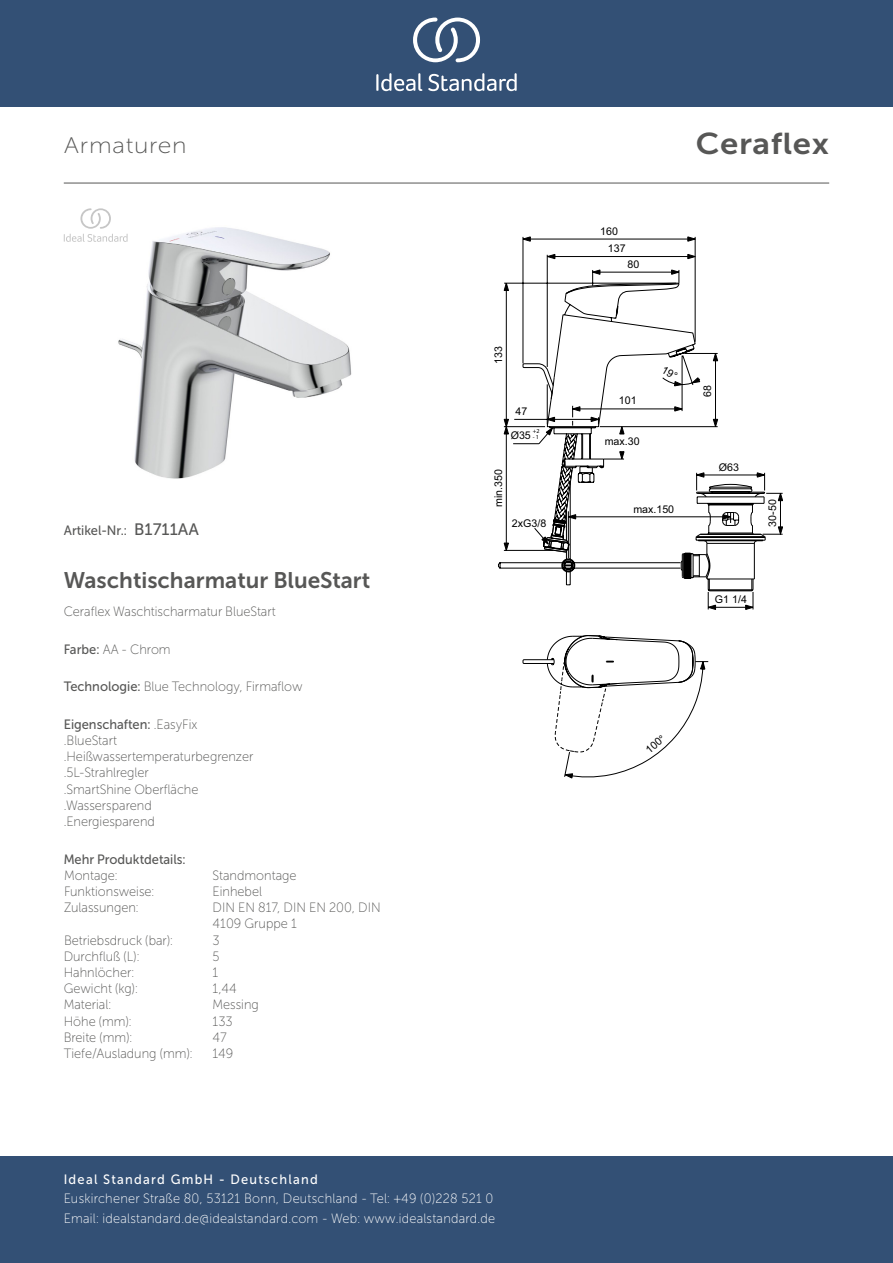
<style>
.page{position:relative;width:893px;height:1263px;background:#fff}
.page>*{position:absolute;margin:0;border:0;box-sizing:border-box;transform-origin:0 0}
._001_Produkttyp{font:30px "Museo Sans 700";letter-spacing:.02em;color:#575756;scale:1.1 1}
.t1{font:22.5px "Museo Sans Cyrl 700";color:#575756}
.t2{font:22.5px "Museo Sans Cyrl 100";letter-spacing:.03em;color:#575756;scale:1.1 1}
.Features{font:13.5px/16.2px "Museo Sans Cyrl 100";color:#575756;scale:.95 1}
.t3{font:13.5px/19.5px "Museo Sans Cyrl 100";letter-spacing:.02em;color:#fff;scale:.95 1}
.Accreditations{font:13.5px/16.2px "Museo Sans Cyrl 100";color:#575756;scale:.95 1}
.sku{font:13.5px "Museo Sans Cyrl 500";color:#575756;scale:.95 1}
.Technology{font:13.5px "Museo Sans Cyrl 100";color:#575756;scale:.95 1}
.Marketing_Descriptio{font:13.5px "Museo Sans Cyrl 100";color:#575756;scale:.95 1}
.t4{font:13.5px "Museo Sans Cyrl 500";letter-spacing:.1em;color:#fff;scale:.95 1}
.Operation_Type{font:13.5px "Museo Sans Cyrl 100";color:#575756;scale:.95 1}
.Depth__mm{font:13.5px "Museo Sans Cyrl 100";color:#575756;scale:.95 1}
.Mounting{font:13.5px "Museo Sans Cyrl 100";color:#575756;scale:.95 1}
.Operation_Pressure{font:13.5px "Museo Sans Cyrl 100";color:#575756;scale:.95 1}
.Net_Weight__kg{font:13.5px "Museo Sans Cyrl 100";color:#575756;scale:.95 1}
.Material{font:13.5px "Museo Sans Cyrl 100";color:#575756;scale:.95 1}
.Colour{font:13.5px "Museo Sans Cyrl 100";color:#575756;scale:.95 1}
.Flow_Rate__litre{font:13.5px "Museo Sans Cyrl 100";color:#575756;scale:.95 1}
.Width__mm{font:13.5px "Museo Sans Cyrl 100";color:#575756;scale:.95 1}
.Tap_Holes{font:13.5px "Museo Sans Cyrl 100";color:#575756;scale:.95 1}
.Height__mm{font:13.5px "Museo Sans Cyrl 100";color:#575756;scale:.95 1}
.t5{font:10.65px/17.5px "Arial";color:#000}
.t6{font:6.15px "Myriad Pro";color:#000}
.s1{font-size:16.5px}
.s2{font-family:"Museo Sans Cyrl 500"}
</style>
<div class="page">
<div style="left:0;top:1157px;width:893px;height:106px;background:#335075"></div>
<div style="left:0;top:0;width:893px;height:107px;background:#335075"></div>
<svg style="left:428px;top:73px;width:89px;height:18px"></svg>
<svg style="left:376px;top:73px;width:46px;height:18px"></svg>
<svg style="left:413px;top:18px;width:67px;height:44px"></svg>
<hr style="left:64px;top:183px;width:765px;height:1px;background:#575756">
<svg style="left:522px;top:236px;width:174px;height:46px"></svg>
<svg style="left:547px;top:254px;width:149px;height:5px"></svg>
<svg style="left:522px;top:635px;width:186px;height:143px"></svg>
<img style="left:118px;top:227px;width:234px;height:252px">
<svg style="left:64px;top:208px;width:64px;height:34px"></svg>
<svg style="left:498px;top:282px;width:285px;height:328px"></svg>
<p class="t2" style="left:64px;top:134px;width:113px">Armaturen</p>
<p class="sku" style="left:64px;top:523px;width:144px">Artikel-Nr.: <span class="s1">B1711AA</span></p>
<p class="t1" style="left:64px;top:567px;width:308px">Waschtischarmatur BlueStart</p>
<p class="Marketing_Descriptio" style="left:64px;top:605px;width:225px">Ceraflex Waschtischarmatur BlueStart</p>
<p class="Colour" style="left:64px;top:642px;width:114px"><span class="s2">Farbe:</span> AA - Chrom</p>
<p class="Technology" style="left:64px;top:679px;width:253px"><span class="s2">Technologie:</span> Blue Technology, Firmaflow</p>
<p class="Features" style="left:64px;top:716px;width:201px"><span class="s2">Eigenschaften:</span> .EasyFix .BlueStart .Heißwassertemperaturbegrenzer .5L-Strahlregler<br>.SmartShine Oberfläche .Wassersparend<br>.Energiesparend</p>
<p class="sku" style="left:64px;top:851px;width:130px">Mehr Produktdetails:</p>
<p class="Mounting" style="left:64px;top:868px;width:58px">Montage:</p>
<p class="Mounting" style="left:213px;top:868px;width:90px">Standmontage</p>
<p class="Operation_Type" style="left:64px;top:884px;width:96px">Funktionsweise:</p>
<p class="Operation_Type" style="left:213px;top:884px;width:53px">Einhebel</p>
<p class="Accreditations" style="left:64px;top:899px;width:80px">Zulassungen:</p>
<p class="Accreditations" style="left:213px;top:899px;width:178px">DIN EN 817, DIN EN 200, DIN<br>4109 Gruppe 1</p>
<p class="Operation_Pressure" style="left:64px;top:933px;width:116px">Betriebsdruck (bar):</p>
<p class="Operation_Pressure" style="left:213px;top:933px;width:9px">3</p>
<p class="Flow_Rate__litre" style="left:64px;top:949px;width:81px">Durchfluß (L):</p>
<p class="Flow_Rate__litre" style="left:213px;top:949px;width:9px">5</p>
<p class="Tap_Holes" style="left:64px;top:965px;width:76px">Hahnlöcher:</p>
<p class="Tap_Holes" style="left:213px;top:965px;width:8px">1</p>
<p class="Net_Weight__kg" style="left:64px;top:981px;width:79px">Gewicht (kg):</p>
<p class="Net_Weight__kg" style="left:213px;top:981px;width:27px">1,44</p>
<p class="Material" style="left:64px;top:997px;width:51px">Material:</p>
<p class="Material" style="left:213px;top:997px;width:50px">Messing</p>
<p class="Height__mm" style="left:64px;top:1014px;width:73px">Höhe (mm):</p>
<p class="Height__mm" style="left:213px;top:1014px;width:23px">133</p>
<p class="Width__mm" style="left:64px;top:1030px;width:74px">Breite (mm):</p>
<p class="Width__mm" style="left:213px;top:1030px;width:16px">47</p>
<p class="Depth__mm" style="left:64px;top:1046px;width:137px">Tiefe/Ausladung (mm):</p>
<p class="Depth__mm" style="left:213px;top:1046px;width:23px">149</p>
<p class="t5" style="left:489px;top:364px;width:19px;rotate:-90deg">133</p>
<p class="t5" style="left:515px;top:402px;width:13px">47</p>
<p class="t6" style="left:533px;top:427px;width:8px">+2</p>
<p class="t6" style="left:533px;top:433px;width:8px">- 1</p>
<p class="t5" style="left:511px;top:427px;width:22px">Ø35</p>
<p class="t5" style="left:490px;top:507px;width:39px;rotate:-90deg">min.350</p>
<p class="t5" style="left:512px;top:514px;width:36px">2xG3/8</p>
<p class="t4" style="left:64px;top:1172px;width:269px">Ideal Standard GmbH - Deutschland</p>
<p class="t3" style="left:64px;top:1189px;width:456px">Euskirchener Straße 80, 53121 Bonn, Deutschland - Tel: +49 (0)228 521 0<br>Email: idealstandard.de@idealstandard.com - Web: www.idealstandard.de</p>
<p class="t5" style="left:608px;top:222px;width:19px;text-indent:-8px">160<br>137</p>
<p class="t5" style="left:627px;top:255px;width:13px">80</p>
<p class="_001_Produkttyp" style="left:696px;top:127px;width:123px">Ceraflex</p>
<p class="t5" style="left:619px;top:392px;width:19px">101</p>
<p class="t5" style="left:605px;top:433px;width:36px">max.30</p>
<p class="t5" style="left:633px;top:500px;width:42px">max.150</p>
<p class="t5" style="left:698px;top:397px;width:13px;rotate:-90deg">68</p>
<p class="t5" style="left:719px;top:458px;width:22px">Ø63</p>
<p class="t5" style="left:764px;top:527px;width:29px;rotate:-90deg">30-50</p>
<p class="t5" style="left:715px;top:590px;width:33px">G1 1/4</p>
<p class="t5" style="left:641px;top:744px;width:24px;rotate:-40deg">100°</p>
</div>
